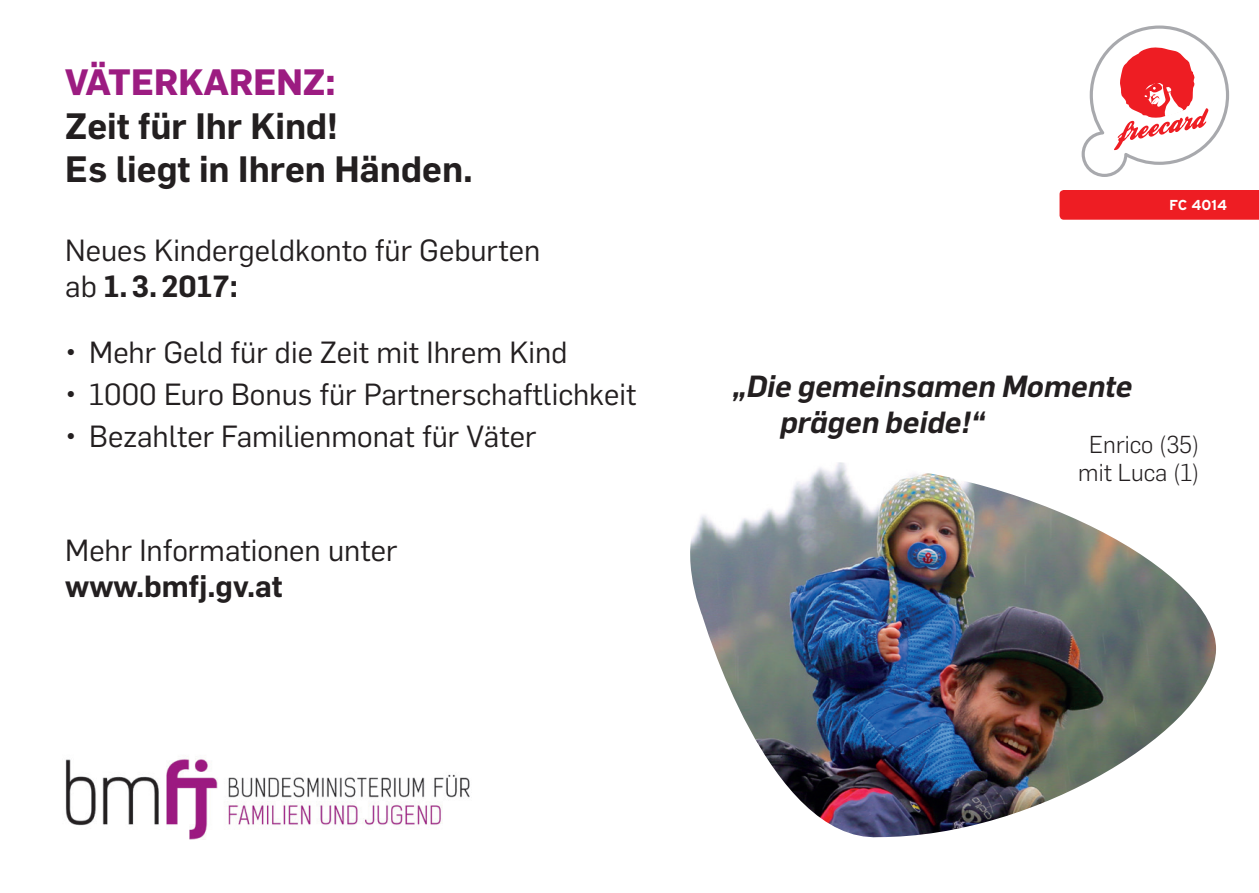
<style>
.page{position:relative;width:1259px;height:893px;background:#fff}
.page>*{position:absolute;margin:0;border:0;box-sizing:border-box;transform-origin:0 0}
.t1{font:600 36px/43.2px "Flama";color:#231f20}
.t2{font:700 36px "Flama";color:#9c1c81}
.t3{font:30px/36px "Flama";color:#231f20}
.t4{font:italic 600 30px/36px "Flama";color:#231f20}
.t5{font:600 30px "Flama";color:#231f20}
.t6{font:300 24px/28.8px "Flama";color:#231f20;text-align:center}
.t7{font:700 14.4px "Interstate";color:#fff}
.s1{font-weight:600}
</style>
<div class="page">
<div style="left:1059px;top:190px;width:200px;height:30px;background:#ee1d23"></div>
<svg style="left:1081px;top:25px;width:149px;height:152px"></svg>
<img style="left:65px;top:759px;width:405px;height:81px">
<img style="left:690px;top:462px;width:526px;height:376px">
<p class="t2" style="left:65px;top:56px;width:272px">VÄTERKARENZ:</p>
<p class="t1" style="left:65px;top:102px;width:409px">Zeit für Ihr Kind!<br>Es liegt in Ihren Händen.</p>
<p class="t3" style="left:65px;top:231px;width:476px">Neues Kindergeldkonto für Geburten ab <span class="s1">1.3.2017:</span></p>
<p class="t3" style="left:65px;top:333px;width:504px">• Mehr Geld für die Zeit mit Ihrem Kind</p>
<p class="t3" style="left:65px;top:375px;width:573px">• 1000 Euro Bonus für Partnerschaftlichkeit</p>
<p class="t3" style="left:65px;top:417px;width:472px">• Bezahlter Familienmonat für Väter</p>
<p class="t3" style="left:65px;top:531px;width:334px">Mehr Informationen unter</p>
<p class="t5" style="left:65px;top:565px;width:219px">www.bmfj.gv.at</p>
<p class="t7" style="left:1169px;top:197px;width:59px">FC 4014</p>
<p class="t4" style="left:780px;top:366px;width:354px;text-indent:-48px">„Die gemeinsamen Momente prägen beide!“</p>
<p class="t6" style="left:1078px;top:428px;width:123px">Enrico (35) mit Luca (1)</p>
</div>
